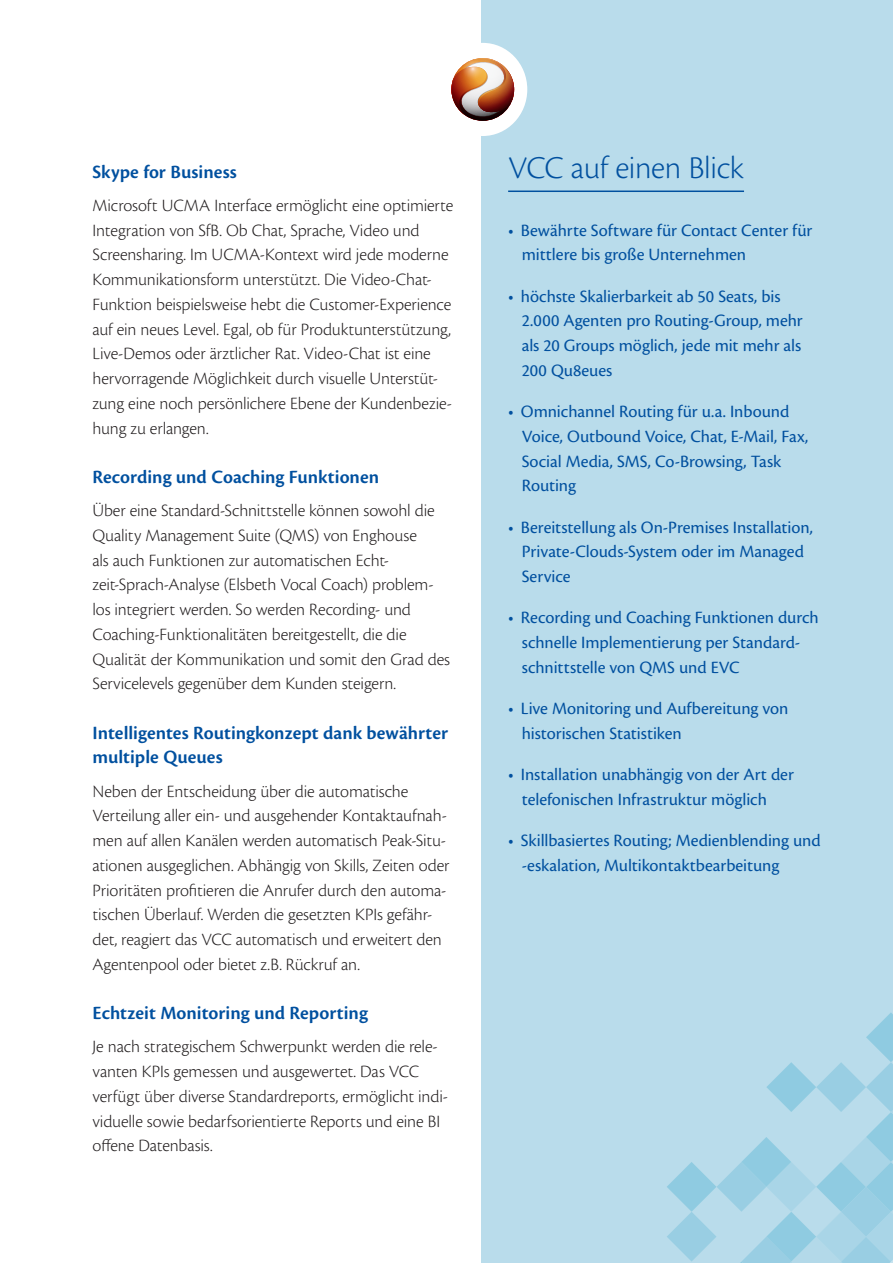
<style>
.page{position:relative;width:893px;height:1263px;background:#fff}
.page>*{position:absolute;margin:0;border:0;box-sizing:border-box;transform-origin:0 0}
.t1{font:300 33px "Cronos Pro";letter-spacing:-.01em;color:#01509f}
.t2{font:600 19.5px/24px "Cronos Pro";color:#01509f}
.t3{font:300 18px/24.8px "Cronos Pro";letter-spacing:-.005em;color:#231f20}
.t4{font:18px/24.8px "Cronos Pro";letter-spacing:-.005em;color:#01509f}
</style>
<div class="page">
<div style="left:482px;top:0;width:411px;height:1263px;background:#b9dceb"></div>
<hr style="left:508px;top:191px;width:236px;height:1px;background:#01509f">
<div style="left:438px;top:43px;width:89px;height:93px;background:#fff;border-radius:50%"></div>
<img style="left:451px;top:56px;width:64px;height:67px">
<svg style="left:667px;top:1013px;width:226px;height:250px"></svg>
<p class="t2" style="left:92px;top:160px;width:146px">Skype for Business</p>
<p class="t3" style="left:92px;top:193px;width:362px">Microsoft UCMA Interface ermöglicht eine optimierte Integration von SfB. Ob Chat, Sprache, Video und Screensharing. Im UCMA-Kontext wird jede moderne Kommunikationsform unterstützt. Die Video-Chat-Funktion beispielsweise hebt die Customer-Experience auf ein neues Level. Egal, ob für Produktunterstützung, Live-Demos oder ärztlicher Rat. Video-Chat ist eine hervorragende Möglichkeit durch visuelle Unterstüt&shy;zung eine noch persönlichere Ebene der Kundenbezie&shy;hung zu erlangen.</p>
<p class="t2" style="left:92px;top:465px;width:288px">Recording und Coaching Funktionen</p>
<p class="t3" style="left:92px;top:498px;width:359px">Über eine Standard-Schnittstelle können sowohl die Quality Management Suite (QMS) von Enghouse<br>als auch Funktionen zur automatischen Echt&shy;zeit-Sprach-Analyse (Elsbeth Vocal Coach) problem&shy;los integriert werden. So werden Recording- und Coaching-Funktionalitäten bereitgestellt, die die Qualität der Kommunikation und somit den Grad des Servicelevels gegenüber dem Kunden steigern.</p>
<p class="t2" style="left:92px;top:721px;width:357px">Intelligentes Routingkonzept dank bewährter multiple Queues</p>
<p class="t3" style="left:92px;top:778px;width:359px">Neben der Entscheidung über die automatische Verteilung aller ein- und ausgehender Kontaktaufnah&shy;men auf allen Kanälen werden automatisch Peak-Situ&shy;ationen ausgeglichen. Abhängig von Skills, Zeiten oder Prioritäten profitieren die Anrufer durch den automa&shy;tischen Überlauf. Werden die gesetzten KPIs gefähr&shy;det, reagiert das VCC automatisch und erweitert den Agentenpool oder bietet z.B. Rückruf an.</p>
<p class="t2" style="left:92px;top:1001px;width:277px">Echtzeit Monitoring und Reporting</p>
<p class="t3" style="left:92px;top:1034px;width:357px">Je nach strategischem Schwerpunkt werden die rele&shy;vanten KPIs gemessen und ausgewertet. Das VCC verfügt über diverse Standardreports, ermöglicht indi&shy;viduelle sowie bedarfsorientierte Reports und eine BI offene Datenbasis.</p>
<h1 class="t1" style="left:508px;top:149px;width:238px">VCC auf einen Blick</h1>
<p class="t4" style="left:522px;top:218px;width:292px;text-indent:-14px">• Bewährte Software für Contact Center für mittlere bis große Unternehmen</p>
<p class="t4" style="left:522px;top:284px;width:282px;text-indent:-14px">• höchste Skalierbarkeit ab 50 Seats, bis<br>2.000 Agenten pro Routing-Group, mehr als 20 Groups möglich, jede mit mehr als<br>200 Qu8eues</p>
<p class="t4" style="left:522px;top:399px;width:288px;text-indent:-14px">• Omnichannel Routing für u.a. Inbound<br>Voice, Outbound Voice, Chat, E-Mail, Fax,<br>Social Media, SMS, Co-Browsing, Task<br>Routing</p>
<p class="t4" style="left:522px;top:515px;width:293px;text-indent:-14px">• Bereitstellung als On-Premises Installation,<br>Private-Clouds-System oder im Managed<br>Service</p>
<p class="t4" style="left:522px;top:605px;width:298px;text-indent:-14px">• Recording und Coaching Funktionen durch schnelle Implementierung per Standard&shy;schnittstelle von QMS und EVC</p>
<p class="t4" style="left:522px;top:696px;width:268px;text-indent:-14px">• Live Monitoring und Aufbereitung von historischen Statistiken</p>
<p class="t4" style="left:522px;top:762px;width:274px;text-indent:-14px">• Installation unabhängig von der Art der telefonischen Infrastruktur möglich</p>
<p class="t4" style="left:522px;top:828px;width:300px;text-indent:-14px">• Skillbasiertes Routing; Medienblending und -eskalation, Multikontaktbearbeitung</p>
</div>
